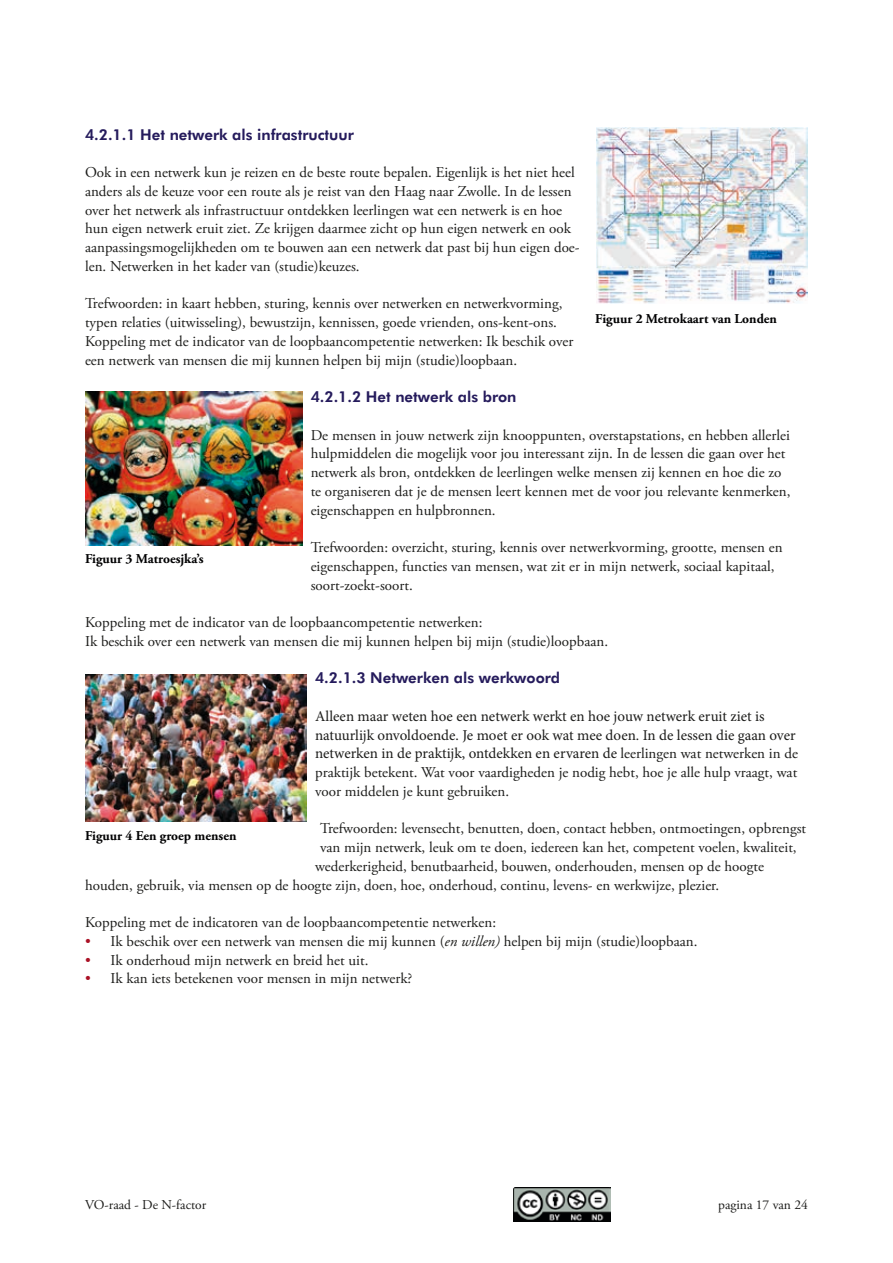
<style>
.page{position:relative;width:893px;height:1263px;background:#fff}
.page>*{position:absolute;margin:0;border:0;box-sizing:border-box;transform-origin:0 0}
.t1{font:15px/18.8px "Adobe Garamond Pro";color:#1d1d1b}
.t2{font:15px/18.8px "Minion Pro";color:#1d1d1b}
.Heading_2{font:800 15px "Futura BT";color:#251b5c}
.t3{font:700 13.5px "Adobe Garamond Pro";color:#020203}
.t4{font:13.5px "Adobe Garamond Pro";color:#1d1d1b}
.s1{font-family:"Adobe Garamond Pro"}
.s2{color:#aa1125}
.s3{font-style:italic}
</style>
<div class="page">
<img style="left:514px;top:1187px;width:97px;height:34px">
<img style="left:596px;top:128px;width:212px;height:175px">
<img style="left:85px;top:392px;width:217px;height:154px">
<img style="left:85px;top:674px;width:222px;height:148px">
<p class="Heading_2" style="left:85px;top:125px;width:270px">4.2.1.1 Het netwerk als infrastructuur</p>
<p class="t1" style="left:85px;top:164px;width:496px">Ook in een netwerk kun je reizen en de beste route bepalen. Eigenlijk is het niet heel anders als de keuze voor een route als je reist van den Haag naar Zwolle. In de lessen over het netwerk als infrastructuur ontdekken leerlingen wat een netwerk is en hoe hun eigen netwerk eruit ziet. Ze krijgen daarmee zicht op hun eigen netwerk en ook aanpassingsmogelijkheden om te bouwen aan een netwerk dat past bij hun eigen doe&shy;len. Netwerken in het kader van (studie)keuzes.</p>
<p class="t1" style="left:85px;top:295px;width:479px">Trefwoorden: in kaart hebben, sturing, kennis over netwerken en netwerkvorming, typen relaties (uitwisseling), bewustzijn, kennissen, goede vrienden, ons-kent-ons.</p>
<p class="t1" style="left:85px;top:332px;width:490px">Koppeling met de indicator van de loopbaancompetentie netwerken: Ik beschik over een netwerk van mensen die mij kunnen helpen bij mijn (studie)loopbaan.</p>
<p class="Heading_2" style="left:311px;top:388px;width:207px">4.2.1.2 Het netwerk als bron</p>
<p class="t1" style="left:311px;top:426px;width:481px">De mensen in jouw netwerk zijn knooppunten, overstapstations, en hebben allerlei hulpmiddelen die mogelijk voor jou interessant zijn. In de lessen die gaan over het netwerk als bron, ontdekken de leerlingen welke mensen zij kennen en hoe die zo te organiseren dat je de mensen leert kennen met de voor jou relevante kenmerken, eigenschappen en hulpbronnen.</p>
<p class="t1" style="left:311px;top:539px;width:473px">Trefwoorden: overzicht, sturing, kennis over netwerkvorming, grootte, mensen en eigenschappen, functies van mensen, wat zit er in mijn netwerk, sociaal kapitaal, soort-zoekt-soort.</p>
<p class="t1" style="left:85px;top:614px;width:524px">Koppeling met de indicator van de loopbaancompetentie netwerken:<br>Ik beschik over een netwerk van mensen die mij kunnen helpen bij mijn (studie)loopbaan.</p>
<p class="Heading_2" style="left:315px;top:669px;width:247px">4.2.1.3 Netwerken als werkwoord</p>
<p class="t2" style="left:315px;top:707px;width:484px">Alleen maar weten hoe een netwerk werkt en hoe jouw netwerk eruit ziet is natuurlijk onvoldoende. Je moet er ook wat mee doen. In de lessen die gaan over netwerken in de praktijk, ontdekken en ervaren de <span class="s1">leerlingen wat netwerken in de praktijk betekent. Wat voor vaardigheden je nodig hebt, hoe je alle hulp vraagt, wat voor middelen je kunt gebruiken.</span></p>
<p class="t1" style="left:320px;top:820px;width:487px">Trefwoorden: levensecht, benutten, doen, contact hebben, ontmoetingen, opbrengst</p>
<p class="t1" style="left:320px;top:839px;width:478px">van mijn netwerk, leuk om te doen, iedereen kan het, competent voelen, kwaliteit,</p>
<p class="t1" style="left:315px;top:857px;width:450px">wederkerigheid, benutbaarheid, bouwen, onderhouden, mensen op de hoogte</p>
<p class="t1" style="left:85px;top:876px;width:635px">houden, gebruik, via mensen op de hoogte zijn, doen, hoe, onderhoud, continu, levens- en werkwijze, plezier.</p>
<p class="t1" style="left:85px;top:914px;width:413px">Koppeling met de indicatoren van de loopbaancompetentie netwerken:</p>
<p class="t1" style="left:85px;top:932px;width:614px"><span class="s2">•</span> Ik beschik over een netwerk van mensen die mij kunnen (<span class="s3">en willen)</span> helpen bij mijn (studie)loopbaan.</p>
<p class="t1" style="left:85px;top:951px;width:285px"><span class="s2">•</span> Ik onderhoud mijn netwerk en breid het uit.</p>
<p class="t1" style="left:85px;top:970px;width:329px"><span class="s2">•</span> Ik kan iets betekenen voor mensen in mijn netwerk?</p>
<p class="t3" style="left:595px;top:311px;width:183px">Figuur 2 Metrokaart van Londen</p>
<p class="t3" style="left:85px;top:551px;width:120px">Figuur 3 Matroesjka’s</p>
<p class="t3" style="left:85px;top:828px;width:153px">Figuur 4 Een groep mensen</p>
<p class="t4" style="left:85px;top:1196px;width:123px">VO-raad - De N-factor</p>
<p class="t4" style="left:718px;top:1196px;width:91px">pagina 17 van 24</p>
</div>
